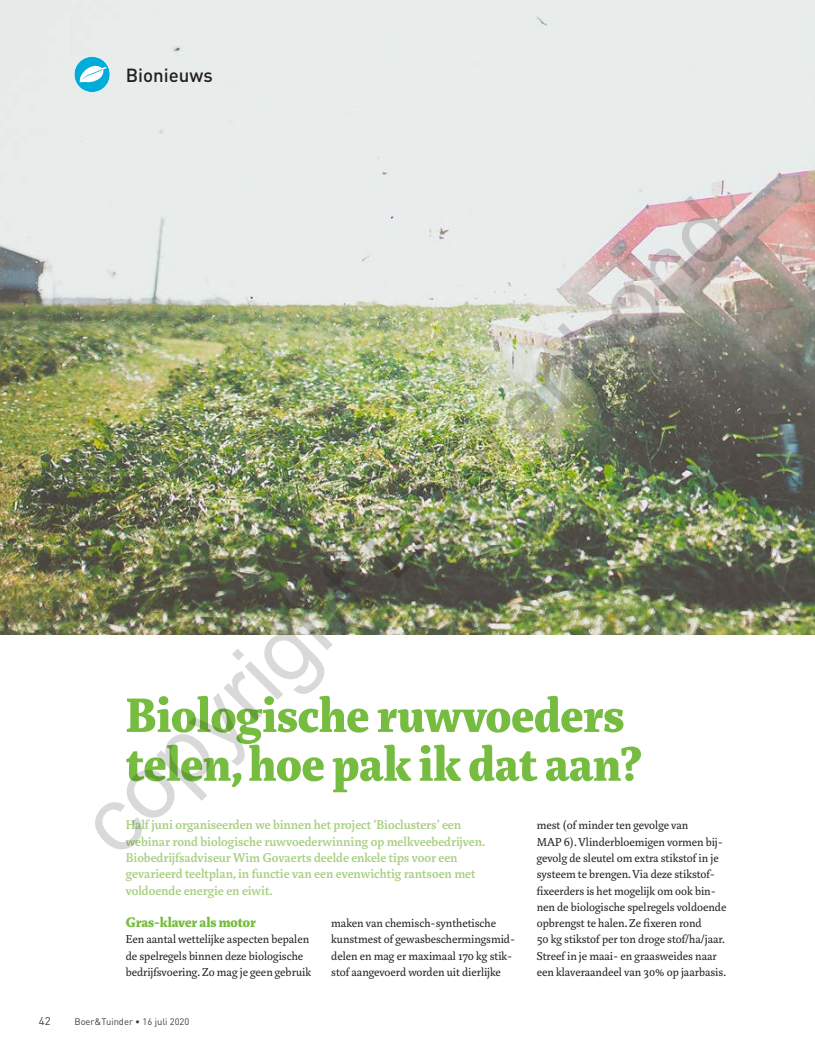
<style>
.page{position:relative;width:815px;height:1053px;background:#fff}
.page>*{position:absolute;margin:0;border:0;box-sizing:border-box;transform-origin:0 0}
.t1{font:90px "Arial";color:rgb(0 0 0/.15)}
.t2{font:900 52.5px/48.8px "Marat";color:#76bc40}
.t3{font:500 18.75px "DINOT";color:#231f20}
.t4{font:900 15px "Marat";color:#76bc40}
.t5{font:500 13.75px/16.2px "Marat";color:#a6cf7e}
.t6{font:12.5px/16.2px "Marat";color:#231f20}
.t7{font:11.25px "DINOT";color:#3e3e3f}
.t8{font:9.38px "DINOT";color:#3e3e3f}
</style>
<div class="page">
<img style="left:0;top:0;width:815px;height:634px">
<svg style="left:74px;top:57px;width:36px;height:35px"></svg>
<div style="left:74px;top:57px;width:36px;height:35px;background:#00acd8;border-radius:50%"></div>
<svg style="left:79px;top:64px;width:28px;height:18px"></svg>
<h3 class="t3" style="left:126px;top:63px;width:89px">Bionieuws</h3>
<h1 class="t1" style="left:52px;top:793px;width:882px;rotate:-45deg">copyright Boerenbond</h1>
<h2 class="t2" style="left:126px;top:691px;width:517px">Biologische ruwvoeders telen, hoe pak ik dat aan?</h2>
<p class="t5" style="left:126px;top:817px;width:361px">Half juni organiseerden we binnen het project ‘Bioclusters’ een webinar rond biologische ruwvoederwinning op melkveebedrijven.<br>Biobedrijfsadviseur Wim Govaerts deelde enkele tips voor een gevarieerd teeltplan, in functie van een evenwichtig rantsoen met voldoende energie en eiwit.</p>
<p class="t4" style="left:126px;top:913px;width:132px">Gras-klaver als motor</p>
<p class="t6" style="left:126px;top:931px;width:187px">Een aantal wettelijke aspecten bepalen de spelregels binnen deze biologische bedrijfsvoering. Zo mag je geen gebruik</p>
<p class="t6" style="left:537px;top:817px;width:191px">mest (of minder ten gevolge van<br>MAP 6). Vlinderbloemigen vormen bij&shy;gevolg de sleutel om extra stikstof in je systeem te brengen. Via deze stikstof&shy;fixeerders is het mogelijk om ook bin&shy;nen de biologische spelregels voldoende opbrengst te halen. Ze fixeren rond<br>50 kg stikstof per ton droge stof/ha/jaar.<br>Streef in je maai- en graasweides naar een klaveraandeel van 30% op jaarbasis.</p>
<p class="t6" style="left:331px;top:915px;width:185px">maken van chemisch-synthetische kunstmest of gewasbeschermingsmid&shy;delen en mag er maximaal 170 kg stik&shy;stof aangevoerd worden uit dierlijke</p>
<p class="t7" style="left:39px;top:1013px;width:13px">42</p>
<p class="t8" style="left:74px;top:1015px;width:117px">Boer&amp;Tuinder • 16 juli 2020</p>
</div>
